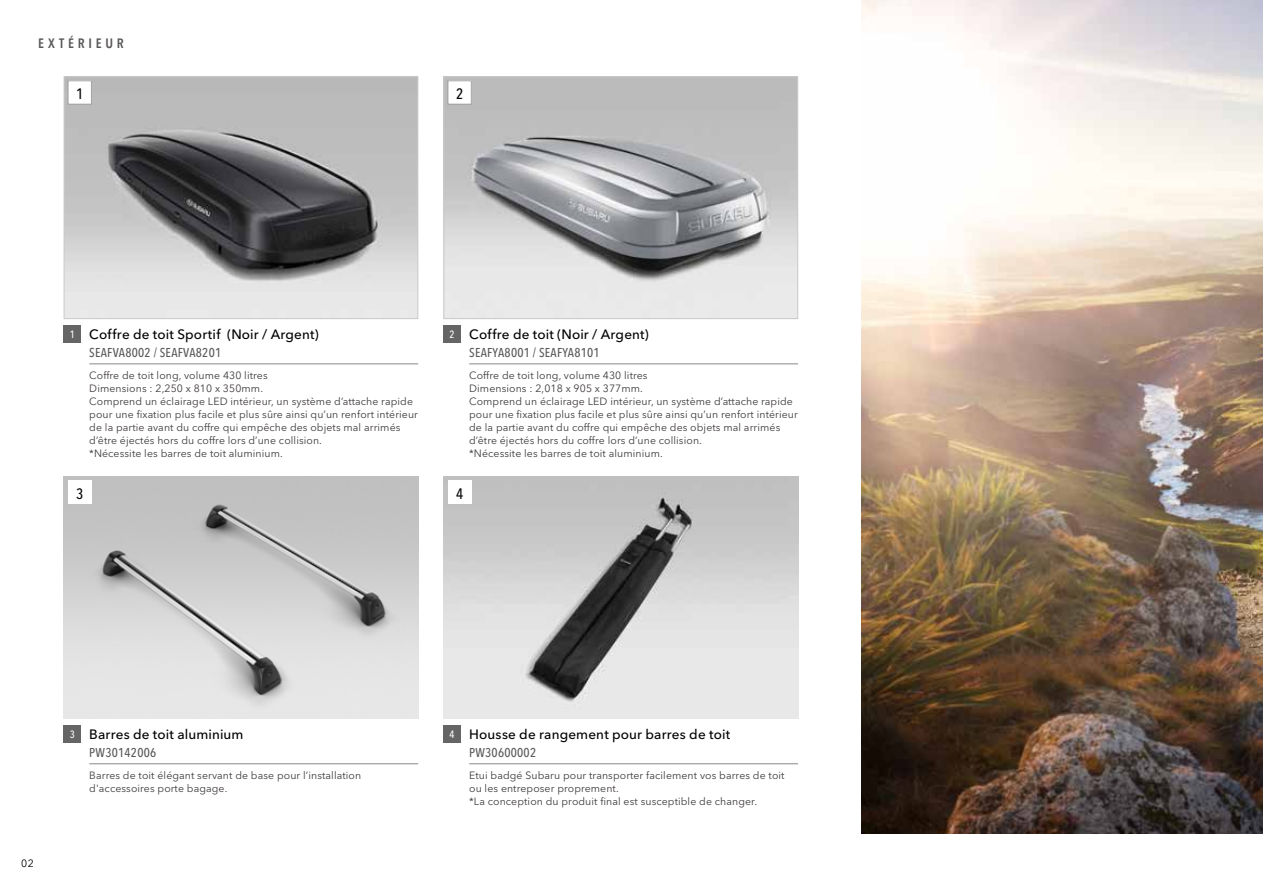
<style>
.page{position:relative;width:1263px;height:893px;background:#fff}
.page>*{position:absolute;margin:0;border:0;box-sizing:border-box;transform-origin:0 0}
.t1{font:500 condensed 15px "Avenir Next LT Pro";color:#000}
.t2{font:500 13.5px "Avenir Next LT Pro";letter-spacing:.01em;color:#000}
.t3{font:600 condensed 13.5px "Avenir Next LT Pro";letter-spacing:.28em;color:#5a5757}
.t4{font:500 condensed 12.75px "Avenir Next LT Pro";letter-spacing:.02em;color:#5a5757}
.t5{font:10.5px/13px "Avenir Next LT Pro";letter-spacing:.01em;color:#3f3b3a}
.t6{font:500 condensed 10.5px "Avenir Next LT Pro";color:#fff}
.t7{font:10.5px "Avenir Next LT Pro";color:#000}
</style>
<div class="page">
<img style="left:862px;top:0;width:401px;height:833px">
<img style="left:64px;top:476px;width:354px;height:243px">
<img style="left:444px;top:476px;width:354px;height:243px">
<hr style="left:89px;top:364px;width:329px;height:1px;background:#898989">
<hr style="left:469px;top:364px;width:329px;height:1px;background:#898989">
<hr style="left:469px;top:763px;width:329px;height:1px;background:#898989">
<hr style="left:89px;top:763px;width:329px;height:1px;background:#898989">
<img style="left:446px;top:79px;width:350px;height:238px">
<div style="left:444px;top:77px;width:354px;height:242px;border:1px solid #c9caca"></div>
<img style="left:66px;top:79px;width:350px;height:238px">
<div style="left:64px;top:77px;width:354px;height:242px;border:1px solid #c9caca"></div>
<div style="left:68px;top:81px;width:23px;height:23px;background:#fff"></div>
<div style="left:68px;top:81px;width:24px;height:23px;border:1px solid #9fa0a0"></div>
<div style="left:68px;top:480px;width:23px;height:24px;background:#fff"></div>
<div style="left:448px;top:81px;width:23px;height:23px;background:#fff"></div>
<div style="left:448px;top:480px;width:23px;height:24px;background:#fff"></div>
<div style="left:64px;top:325px;width:17px;height:17px;background:#666565"></div>
<div style="left:444px;top:725px;width:17px;height:17px;background:#666565"></div>
<div style="left:64px;top:725px;width:17px;height:17px;background:#666565"></div>
<div style="left:444px;top:325px;width:17px;height:17px;background:#666565"></div>
<p class="t3" style="left:38px;top:36px;width:87px">EXTÉRIEUR</p>
<h1 class="t1" style="left:76px;top:85px;width:9px">1</h1>
<h1 class="t1" style="left:456px;top:85px;width:9px">2</h1>
<p class="t6" style="left:70px;top:328px;width:7px">1</p>
<p class="t2" style="left:89px;top:326px;width:231px">Coffre de toit Sportif (Noir / Argent)</p>
<p class="t4" style="left:89px;top:345px;width:133px">SEAFVA8002 / SEAFVA8201</p>
<p class="t5" style="left:89px;top:369px;width:330px">Coffre de toit long, volume 430 litres<br>Dimensions : 2,250 x 810 x 350mm.<br>Comprend un éclairage LED intérieur, un système d’attache rapide pour une fixation plus facile et plus sûre ainsi qu’un renfort intérieur de la partie avant du coffre qui empêche des objets mal arrimés d’être éjectés hors du coffre lors d’une collision.<br>*Nécessite les barres de toit aluminium.</p>
<p class="t6" style="left:450px;top:328px;width:7px">2</p>
<p class="t2" style="left:469px;top:326px;width:181px">Coffre de toit (Noir / Argent)</p>
<p class="t4" style="left:469px;top:345px;width:132px">SEAFYA8001 / SEAFYA8101</p>
<p class="t5" style="left:469px;top:369px;width:330px">Coffre de toit long, volume 430 litres<br>Dimensions : 2,018 x 905 x 377mm.<br>Comprend un éclairage LED intérieur, un système d’attache rapide pour une fixation plus facile et plus sûre ainsi qu’un renfort intérieur de la partie avant du coffre qui empêche des objets mal arrimés d’être éjectés hors du coffre lors d’une collision.<br>*Nécessite les barres de toit aluminium.</p>
<h1 class="t1" style="left:76px;top:484px;width:9px">3</h1>
<h1 class="t1" style="left:456px;top:484px;width:9px">4</h1>
<p class="t7" style="left:21px;top:857px;width:14px">02</p>
<p class="t2" style="left:89px;top:726px;width:156px">Barres de toit aluminium</p>
<p class="t2" style="left:469px;top:726px;width:262px">Housse de rangement pour barres de toit</p>
<p class="t4" style="left:89px;top:745px;width:69px">PW30142006</p>
<p class="t4" style="left:469px;top:745px;width:69px">PW30600002</p>
<p class="t5" style="left:469px;top:769px;width:317px">Etui badgé Subaru pour transporter facilement vos barres de toit ou les entreposer proprement.<br>*La conception du produit final est susceptible de changer.</p>
<p class="t6" style="left:70px;top:727px;width:7px">3</p>
<p class="t6" style="left:450px;top:727px;width:7px">4</p>
<p class="t5" style="left:89px;top:769px;width:273px">Barres de toit élégant servant de base pour l’installation d'accessoires porte bagage.</p>
</div>
